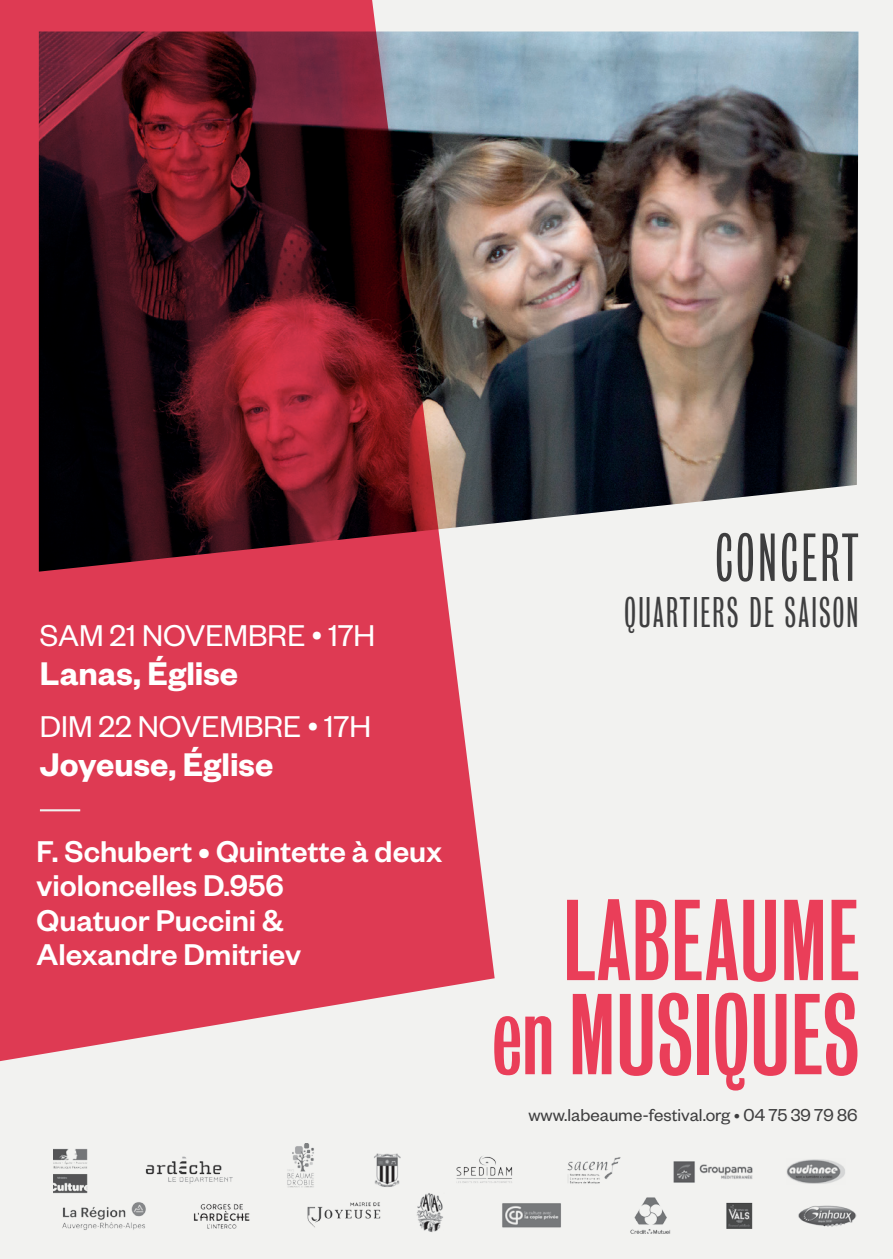
<style>
.page{position:relative;width:893px;height:1259px;background:#f2f2f0}
.page>*{position:absolute;margin:0;border:0;box-sizing:border-box;transform-origin:0 0}
.t1{font:104.4px "Bureau Grotesque One Three";color:#ea3e59}
.t2{font:61.8px "Bureau Grotesque One One";letter-spacing:.06em;color:#3e3e3f}
.t3{font:39px "Bureau Grotesque One One";letter-spacing:.06em;color:#3e3e3f}
.t4{font:600 36px "Founders Grotesk";color:#fff}
.t5{font:500 33px/34.5px "Founders Grotesk";color:#fff}
.t6{font:33px "Founders Grotesk";color:#fff}
.t7{font:18.9px "Founders Grotesk";color:#3e3e3f}
</style>
<div class="page">
<img style="left:495px;top:31px;width:363px;height:493px">
<svg style="left:0;top:0;width:495px;height:1062px;background:#a13d4c"></svg>
<hr style="left:40px;top:809px;width:40px;height:2px;background:#f0f2ef">
<img style="left:53px;top:1143px;width:804px;height:90px">
<p class="t6" style="left:40px;top:615px;width:337px">SAM 21 NOVEMBRE • 17H</p>
<p class="t4" style="left:40px;top:651px;width:200px">Lanas, Église</p>
<p class="t6" style="left:40px;top:706px;width:333px">DIM 22 NOVEMBRE • 17H</p>
<p class="t4" style="left:40px;top:741px;width:235px">Joyeuse, Église</p>
<p class="t5" style="left:37px;top:832px;width:407px">F. Schubert • Quintette à deux violoncelles D.956</p>
<p class="t5" style="left:37px;top:901px;width:248px">Quatuor Puccini &amp;</p>
<p class="t5" style="left:37px;top:936px;width:266px">Alexandre Dmitriev</p>
<p class="t2" style="left:715px;top:524px;width:145px">CONCERT</p>
<p class="t3" style="left:624px;top:591px;width:235px">QUARTIERS DE SAISON</p>
<p class="t1" style="left:563px;top:883px;width:298px">LABEAUME</p>
<p class="t1" style="left:492px;top:977px;width:369px">en MUSIQUES</p>
<p class="t7" style="left:528px;top:1103px;width:331px">www.labeaume-festival.org • 04 75 39 79 86</p>
</div>
